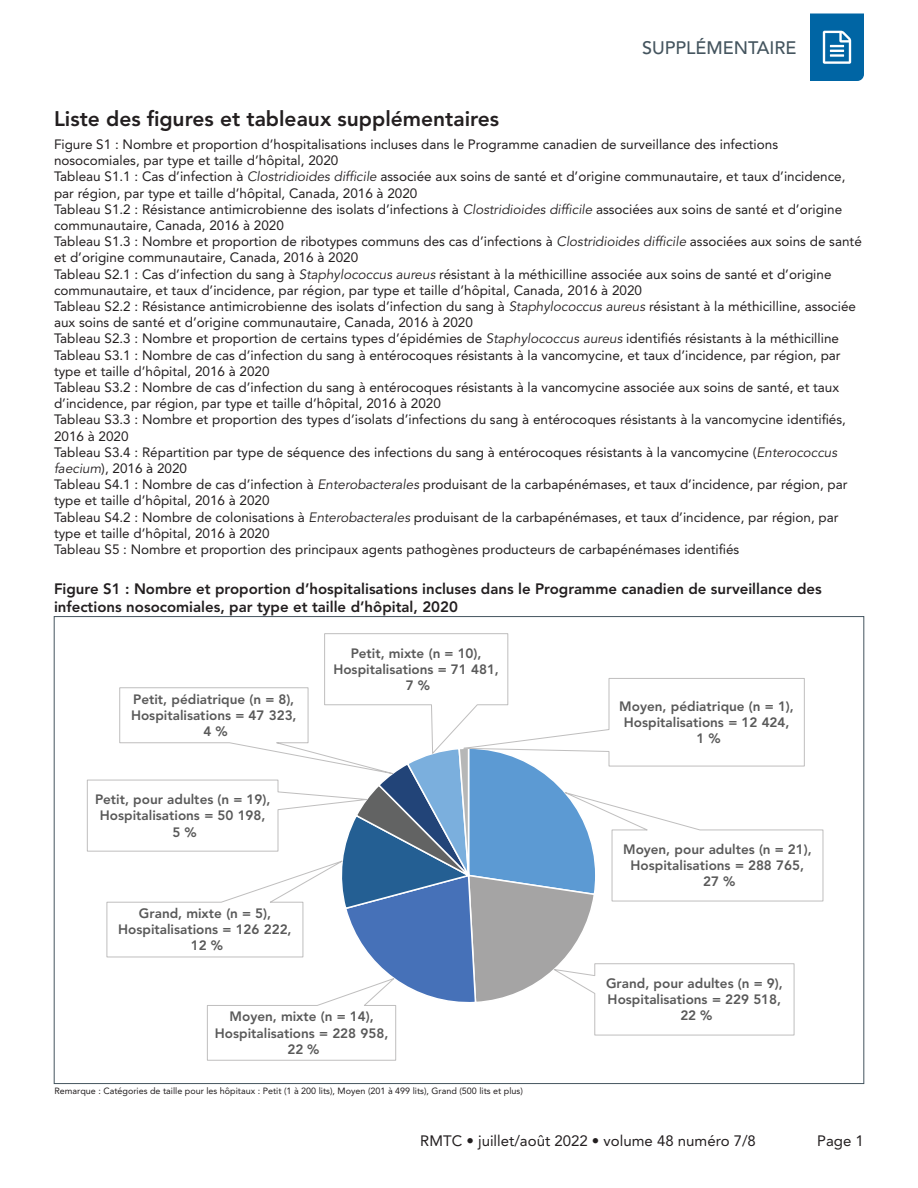
<style>
.page{position:relative;width:918px;height:1188px;background:#fff}
.page>*{position:absolute;margin:0;border:0;box-sizing:border-box;transform-origin:0 0}
.A_-_H3{font:800 21px "Avenir LT Std";color:#231f20}
.t1{font:500 18px "Avenir LT Std";color:#45555f}
.A_-_Fig_Cap_Revised{font:800 15px/18px "Avenir LT Std";color:#231f20}
.t2{font:15px "Avenir LT Std";color:#231f20}
.A_-_Body_Contributor{font:13.5px/16.2px "Avenir LT Std";color:#231f20}
.t3{font:800 13.5px/16.2px "Avenir LT Std";color:#595959;text-align:center}
.A_-_Table_-_Footnote{font:9px "Avenir LT Std";color:#231f20}
.s1{font-style:italic}
</style>
<div class="page">
<svg style="left:810px;top:14px;width:54px;height:67px;background:#1c76ae"></svg>
<svg style="left:87px;top:633px;width:737px;height:428px"></svg>
<h2 class="t1" style="left:642px;top:37px;width:156px">SUPPLÉMENTAIRE</h2>
<p class="A_-_H3" style="left:54px;top:106px;width:447px">Liste des figures et tableaux supplémentaires</p>
<p class="A_-_Body_Contributor" style="left:54px;top:136px;width:726px">Figure S1 : Nombre et proportion d’hospitalisations incluses dans le Programme canadien de surveillance des infections nosocomiales, par type et taille d’hôpital, 2020</p>
<p class="A_-_Body_Contributor" style="left:54px;top:169px;width:793px">Tableau S1.1 : Cas d’infection à <span class="s1">Clostridioides difficile</span> associée aux soins de santé et d’origine communautaire, et taux d’incidence, par région, par type et taille d’hôpital, Canada, 2016 à 2020</p>
<p class="A_-_Body_Contributor" style="left:54px;top:201px;width:790px">Tableau S1.2 : Résistance antimicrobienne des isolats d’infections à <span class="s1">Clostridioides difficile</span> associées aux soins de santé et d’origine communautaire, Canada, 2016 à 2020</p>
<p class="A_-_Body_Contributor" style="left:54px;top:233px;width:809px">Tableau S1.3 : Nombre et proportion de ribotypes communs des cas d’infections à <span class="s1">Clostridioides difficile</span> associées aux soins de santé et d’origine communautaire, Canada, 2016 à 2020</p>
<p class="A_-_Body_Contributor" style="left:54px;top:266px;width:779px">Tableau S2.1 : Cas d’infection du sang à <span class="s1">Staphylococcus aureus</span> résistant à la méthicilline associée aux soins de santé et d’origine communautaire, et taux d’incidence, par région, par type et taille d’hôpital, Canada, 2016 à 2020</p>
<p class="A_-_Body_Contributor" style="left:54px;top:298px;width:804px">Tableau S2.2 : Résistance antimicrobienne des isolats d’infection du sang à <span class="s1">Staphylococcus aureus</span> résistant à la méthicilline, associée aux soins de santé et d’origine communautaire, Canada, 2016 à 2020</p>
<p class="A_-_Body_Contributor" style="left:54px;top:331px;width:787px">Tableau S2.3 : Nombre et proportion de certains types d’épidémies de <span class="s1">Staphylococcus aureus</span> identifiés résistants à la méthicilline</p>
<p class="A_-_Body_Contributor" style="left:54px;top:347px;width:788px">Tableau S3.1 : Nombre de cas d’infection du sang à entérocoques résistants à la vancomycine, et taux d’incidence, par région, par type et taille d’hôpital, 2016 à 2020</p>
<p class="A_-_Body_Contributor" style="left:54px;top:379px;width:787px">Tableau S3.2 : Nombre de cas d’infection du sang à entérocoques résistants à la vancomycine associée aux soins de santé, et taux d’incidence, par région, par type et taille d’hôpital, 2016 à 2020</p>
<p class="A_-_Body_Contributor" style="left:54px;top:412px;width:793px">Tableau S3.3 : Nombre et proportion des types d’isolats d’infections du sang à entérocoques résistants à la vancomycine identifiés,<br>2016 à 2020</p>
<p class="A_-_Body_Contributor" style="left:54px;top:444px;width:785px">Tableau S3.4 : Répartition par type de séquence des infections du sang à entérocoques résistants à la vancomycine (<span class="s1">Enterococcus faecium</span>), 2016 à 2020</p>
<p class="A_-_Body_Contributor" style="left:54px;top:476px;width:795px">Tableau S4.1 : Nombre de cas d’infection à <span class="s1">Enterobacterales</span> produisant de la carbapénémases, et taux d’incidence, par région, par type et taille d’hôpital, 2016 à 2020</p>
<p class="A_-_Body_Contributor" style="left:54px;top:509px;width:786px">Tableau S4.2 : Nombre de colonisations à <span class="s1">Enterobacterales</span> produisant de la carbapénémases, et taux d’incidence, par région, par type et taille d’hôpital, 2016 à 2020</p>
<p class="A_-_Body_Contributor" style="left:54px;top:541px;width:687px">Tableau S5 : Nombre et proportion des principaux agents pathogènes producteurs de carbapénémases identifiés</p>
<p class="A_-_Fig_Cap_Revised" style="left:54px;top:580px;width:769px">Figure S1 : Nombre et proportion d’hospitalisations incluses dans le Programme canadien de surveillance des infections nosocomiales, par type et taille d’hôpital, 2020</p>
<p class="t3" style="left:131px;top:691px;width:167px">Petit, pédiatrique (n = 8),<br>Hospitalisations = 47 323,<br>4 %</p>
<p class="t3" style="left:95px;top:791px;width:177px">Petit, pour adultes (n = 19),<br>Hospitalisations = 50 198,<br>5 %</p>
<p class="t3" style="left:118px;top:905px;width:175px">Grand, mixte (n = 5),<br>Hospitalisations = 126 222,<br>12 %</p>
<p class="t3" style="left:333px;top:645px;width:167px">Petit, mixte (n = 10),<br>Hospitalisations = 71 481,<br>7 %</p>
<p class="t3" style="left:619px;top:698px;width:176px">Moyen, pédiatrique (n = 1),<br>Hospitalisations = 12 424,<br>1 %</p>
<p class="t3" style="left:623px;top:841px;width:190px">Moyen, pour adultes (n = 21),<br>Hospitalisations = 288 765,<br>27 %</p>
<p class="t3" style="left:606px;top:975px;width:178px;text-align:left">Grand, pour adultes (n = 9),<br>Hospitalisations = 229 518,</p>
<p class="t3" style="left:230px;top:1009px;width:146px">Moyen, mixte (n = 14),</p>
<p class="t3" style="left:680px;top:1008px;width:34px">22 %</p>
<p class="t3" style="left:215px;top:1025px;width:175px">Hospitalisations = 228 958,<br>22 %</p>
<p class="A_-_Table_-_Footnote" style="left:54px;top:1086px;width:470px">Remarque : Catégories de taille pour les hôpitaux : Petit (1 à 200 lits), Moyen (201 à 499 lits), Grand (500 lits et plus)</p>
<p class="t2" style="left:420px;top:1133px;width:337px">RMTC • juillet/août 2022 • volume 48 numéro 7/8</p>
<p class="t2" style="left:817px;top:1133px;width:48px">Page 1</p>
</div>
